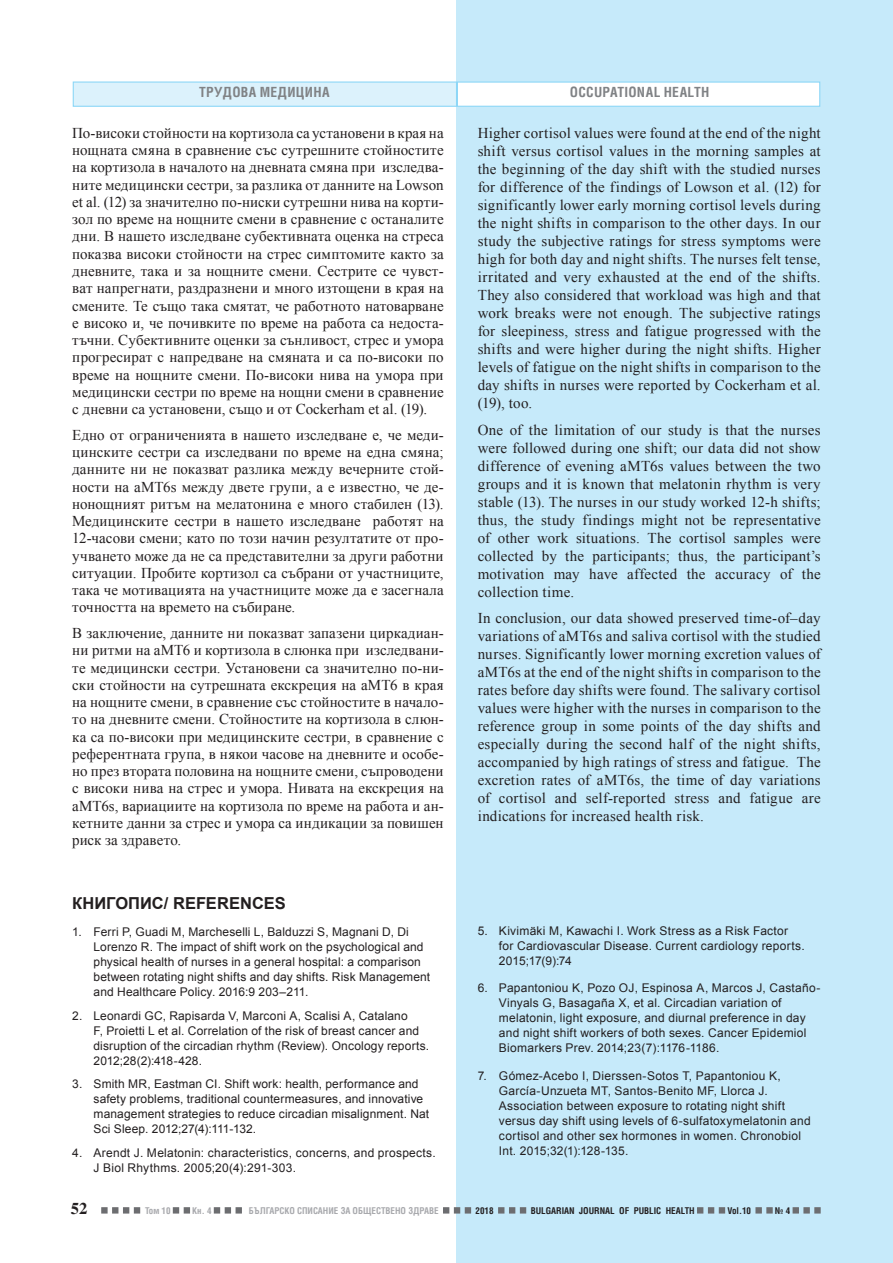
<style>
.page{position:relative;width:893px;height:1263px;background:#fff}
.page>*{position:absolute;margin:0;border:0;box-sizing:border-box;transform-origin:0 0}
.Podzaglavie{font:700 16.5px "Arial";color:#231f20}
.t1{font:700 16.5px "Times";color:#231f20}
.Abzac_BG{font:15px/17.2px "Times New Roman";letter-spacing:.005em;color:#231f20;text-align:justify}
.Abzac{font:15px/18px "Times New Roman";letter-spacing:.015em;color:#231f20;text-align:justify}
.Hed_NOT{font:700 13.5px "Lozen Condensed";letter-spacing:.02em;color:#808285}
.Knigopis_2{font:12px/15px "Arial";letter-spacing:.015em;color:#231f20}
.t2{font:700 9px "Lozen Condensed";color:#a8a9ad}
.t3{font:700 9px "Lozen Condensed";color:#231f20}
</style>
<div class="page">
<div style="left:456px;top:0;width:436px;height:1263px;background:#c6eafa"></div>
<div style="left:73px;top:81px;width:384px;height:26px;background:#dcf2fc;border:1px solid #8dd7f7"></div>
<div style="left:457px;top:81px;width:363px;height:26px;background:#fff;border:1px solid #8dd7f7"></div>
<svg style="left:101px;top:1207px;width:7px;height:6px"></svg>
<svg style="left:112px;top:1207px;width:359px;height:7px"></svg>
<svg style="left:498px;top:1207px;width:28px;height:6px"></svg>
<svg style="left:697px;top:1207px;width:28px;height:6px"></svg>
<svg style="left:755px;top:1207px;width:7px;height:6px"></svg>
<svg style="left:766px;top:1207px;width:7px;height:6px"></svg>
<svg style="left:793px;top:1207px;width:6px;height:6px"></svg>
<svg style="left:803px;top:1207px;width:7px;height:6px"></svg>
<svg style="left:814px;top:1207px;width:7px;height:6px"></svg>
<p class="Hed_NOT" style="left:199px;top:84px;width:132px">ТРУДОВА МЕДИЦИНА</p>
<p class="Hed_NOT" style="left:570px;top:84px;width:141px">OCCUPATIONAL HEALTH</p>
<p class="Abzac_BG" style="left:72px;top:124px;width:373px">По-високи стойности на кортизола са установени в края на нощната смяна в сравнение със сутрешните стойностите на кортизола в началото на дневната смяна при изследва&shy;ните медицински сестри, за разлика от данните на Lowson et al. (12) за значително по-ниски сутрешни нива на корти&shy;зол по време на нощните смени в сравнение с останалите дни. В нашето изследване субективната оценка на стреса показва високи стойности на стрес симптомите както за дневните, така и за нощните смени. Сестрите се чувст&shy;ват напрегнати, раздразнени и много изтощени в края на смените. Те също така смятат, че работното натоварване е високо и, че почивките по време на работа са недоста&shy;тъчни. Субективните оценки за сънливост, стрес и умора прогресират с напредване на смяната и са по-високи по време на нощните смени. По-високи нива на умора при медицински сестри по време на нощни смени в сравнение с дневни са установени, също и от Cockerham et al. (19).</p>
<p class="Abzac_BG" style="left:72px;top:426px;width:373px">Едно от ограниченията в нашето изследване е, че меди&shy;цинските сестри са изследвани по време на една смяна; данните ни не показват разлика между вечерните стой&shy;ности на aMT6s между двете групи, а е известно, че де&shy;нонощният ритъм на мелатонина е много стабилен (13).<br>Медицинските сестри в нашето изследване работят на 12-часови смени; като по този начин резултатите от про&shy;учването може да не са представителни за други работни ситуации. Пробите кортизол са събрани от участниците, така че мотивацията на участниците може да е засегнала точността на времето на събиране.</p>
<p class="Abzac_BG" style="left:72px;top:624px;width:373px">В заключение, данните ни показват запазени циркадиан&shy;ни ритми на аМТ6 и кортизола в слюнка при изследвани&shy;те медицински сестри. Установени са значително по-ни&shy;ски стойности на сутрешната екскреция на aMT6 в края на нощните смени, в сравнение със стойностите в начало&shy;то на дневните смени. Стойностите на кортизола в слюн&shy;ка са по-високи при медицинските сестри, в сравнение с референтната група, в някои часове на дневните и особе&shy;но през втората половина на нощните смени, съпроводени с високи нива на стрес и умора. Нивата на екскреция на aMT6s, вариациите на кортизола по време на работа и ан&shy;кетните данни за стрес и умора са индикации за повишен риск за здравето.</p>
<p class="Podzaglavie" style="left:72px;top:892px;width:215px">КНИГОПИС/ REFERENCES</p>
<p class="Knigopis_2" style="left:94px;top:925px;width:338px;text-indent:-21px">1. Ferri P, Guadi M, Marcheselli L, Balduzzi S, Magnani D, Di Lorenzo R. The impact of shift work on the psychological and physical health of nurses in a general hospital: a comparison between rotating night shifts and day shifts. Risk Management and Healthcare Policy. 2016:9 203–211.</p>
<p class="Knigopis_2" style="left:94px;top:1008px;width:337px;text-indent:-21px">2. Leonardi GC, Rapisarda V, Marconi A, Scalisi A, Catalano<br>F, Proietti L et al. Correlation of the risk of breast cancer and disruption of the circadian rhythm (Review). Oncology reports.<br>2012;28(2):418-428.</p>
<p class="Knigopis_2" style="left:94px;top:1077px;width:337px;text-indent:-21px">3. Smith MR, Eastman CI. Shift work: health, performance and safety problems, traditional countermeasures, and innovative management strategies to reduce circadian misalignment. Nat Sci Sleep. 2012;27(4):111-132.</p>
<p class="Knigopis_2" style="left:94px;top:1145px;width:344px;text-indent:-21px">4. Arendt J. Melatonin: characteristics, concerns, and prospects.<br>J Biol Rhythms. 2005;20(4):291-303.</p>
<p class="Abzac" style="left:478px;top:124px;width:345px">Higher cortisol values were found at the end of the night shift versus cortisol values in the morning samples at the beginning of the day shift with the studied nurses for difference of the findings of Lowson et al. (12) for significantly lower early morning cortisol levels during the night shifts in comparison to the other days. In our study the subjective ratings for stress symptoms were high for both day and night shifts. The nurses felt tense, irritated and very exhausted at the end of the shifts.<br>They also considered that workload was high and that work breaks were not enough. The subjective ratings for sleepiness, stress and fatigue progressed with the shifts and were higher during the night shifts. Higher levels of fatigue on the night shifts in comparison to the day shifts in nurses were reported by Cockerham et al. (19), too.</p>
<p class="Abzac" style="left:478px;top:420px;width:345px">One of the limitation of our study is that the nurses were followed during one shift; our data did not show difference of evening aMT6s values between the two groups and it is known that melatonin rhythm is very stable (13). The nurses in our study worked 12-h shifts; thus, the study findings might not be representative of other work situations. The cortisol samples were collected by the participants; thus, the participant’s motivation may have affected the accuracy of the collection time.</p>
<p class="Abzac" style="left:478px;top:609px;width:345px">In conclusion, our data showed preserved time-of–day variations of aMT6s and saliva cortisol with the studied nurses. Significantly lower morning excretion values of aMT6s at the end of the night shifts in comparison to the rates before day shifts were found. The salivary cortisol values were higher with the nurses in comparison to the reference group in some points of the day shifts and especially during the second half of the night shifts, accompanied by high ratings of stress and fatigue. The excretion rates of aMT6s, the time of day variations of cortisol and self-reported stress and fatigue are indications for increased health risk.</p>
<p class="Knigopis_2" style="left:499px;top:923px;width:307px;text-indent:-21px">5. Kivimäki M, Kawachi I. Work Stress as a Risk Factor for Cardiovascular Disease. Current cardiology reports.<br>2015;17(9):74</p>
<p class="Knigopis_2" style="left:499px;top:981px;width:323px;text-indent:-21px">6. Papantoniou K, Pozo OJ, Espinosa A, Marcos J, Castaño-Vinyals G, Basagaña X, et al. Circadian variation of melatonin, light exposure, and diurnal preference in day and night shift workers of both sexes. Cancer Epidemiol Biomarkers Prev. 2014;23(7):1176-1186.</p>
<p class="Knigopis_2" style="left:499px;top:1068px;width:313px;text-indent:-21px">7. Gómez-Acebo I, Dierssen-Sotos T, Papantoniou K, García-Unzueta MT, Santos-Benito MF, Llorca J.<br>Association between exposure to rotating night shift versus day shift using levels of 6-sulfatoxymelatonin and cortisol and other sex hormones in women. Chronobiol Int. 2015;32(1):128-135.</p>
<p class="t1" style="left:71px;top:1198px;width:18px">52</p>
<p class="t2" style="left:145px;top:1205px;width:27px">Том 10</p>
<p class="t2" style="left:192px;top:1205px;width:21px">Кн. 4</p>
<p class="t2" style="left:249px;top:1205px;width:191px">БЪЛГАРСКО СПИСАНИЕ ЗА ОБЩЕСТВЕНО ЗДРАВЕ</p>
<p class="t3" style="left:476px;top:1205px;width:19px">2018</p>
<p class="t3" style="left:531px;top:1205px;width:166px">BULGARIAN JOURNAL OF PUBLIC HEALTH</p>
<p class="t3" style="left:727px;top:1205px;width:25px">Vol.10</p>
<p class="t3" style="left:775px;top:1205px;width:17px">№ 4</p>
</div>
